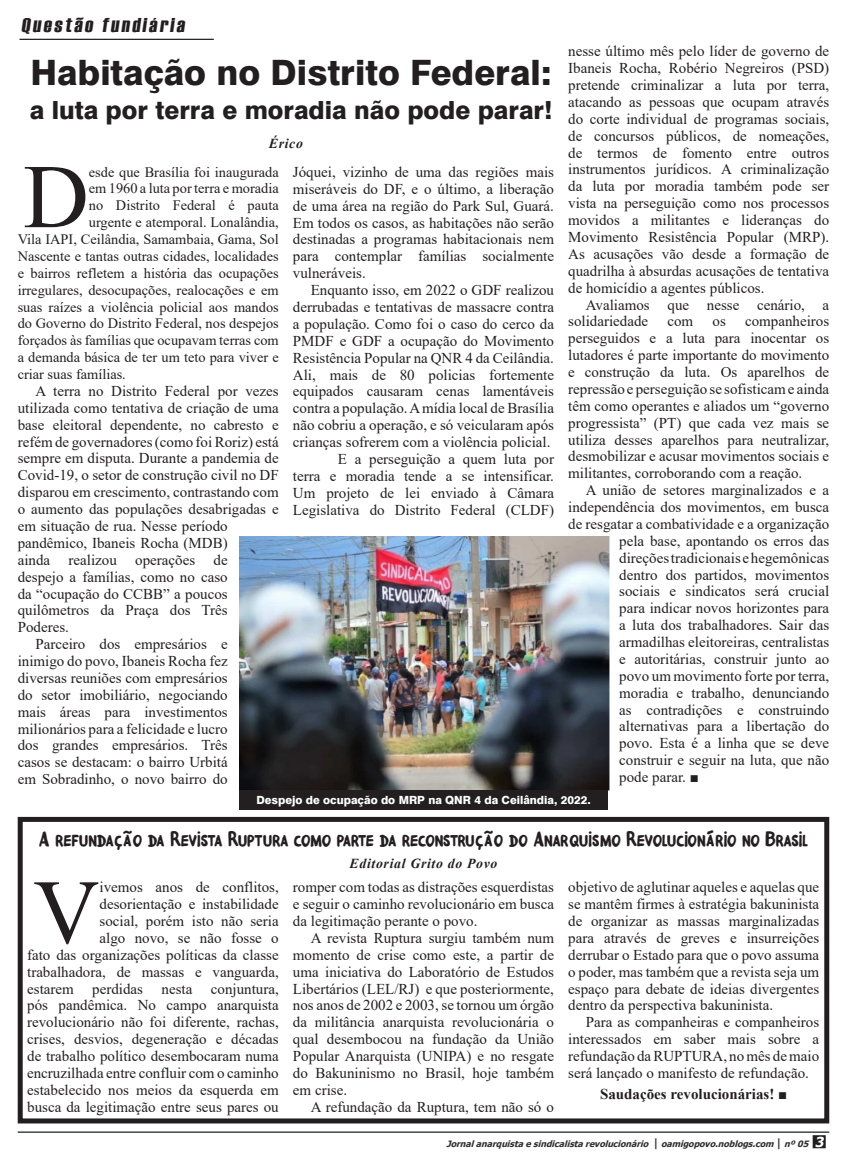
<style>
.page{position:relative;width:847px;height:1166px;background:#fff}
.page>*{position:absolute;margin:0;border:0;box-sizing:border-box;transform-origin:0 0}
.Capitular{font:91.5px "Times New Roman";color:#231f20}
.Capitular-2{font:90.88px "Times New Roman";color:#231f20}
.t1{font:800 35px "Swiss 721 BT";color:#231f20}
.t2{font:800 25px "Swiss 721 BT";color:#231f20}
.t3{font:20px "badboycre";letter-spacing:-.04em;color:#231f20}
.t4{font:20px "Haettenschweiler";color:#231f20;scale:1.14 1}
.PARÁGRAFO_PADRÃO{font:15px/16.9px "Times New Roman";color:#231f20;text-align:justify}
.Capitular-3{font:15px/16.9px "Times New Roman";color:#231f20;text-align:right}
.PARÁGRAFO_PADRÃO-2{font:700 15px "Times New Roman";color:#231f20}
.Capitular-4{font:14.38px "Times New Roman";color:#231f20}
.Assinatura{font:italic 700 13.75px "Times New Roman";letter-spacing:.05em;color:#231f20}
.t5{font:800 11.25px "Swiss 721 BT";color:#fff}
.t6{font:italic 700 8.75px "Tahoma";color:#312f30}
.s1{font-weight:400}
.s2{font-style:normal;font-size:11.38px}
.s3{font-size:13.75px;color:#fff}
</style>
<div class="page">
<div style="left:813px;top:1136px;width:12px;height:11px;background:#231f20"></div>
<div style="left:813px;top:1135px;width:13px;height:13px;border:1px solid #231f20"></div>
<hr style="left:18px;top:1131px;width:811px;height:2px;background:#231f20">
<hr style="left:19px;top:39px;width:195px;height:1px;background:#231f20">
<img style="left:239px;top:536px;width:371px;height:254px">
<div style="left:18px;top:817px;width:811px;height:306px;border:5px solid #231f20"></div>
<div style="left:239px;top:790px;width:369px;height:20px;background:#231f20"></div>
<p class="t4" style="left:21px;top:12px;width:148px">Questão fundiária</p>
<p class="PARÁGRAFO_PADRÃO" style="left:568px;top:42px;width:263px">nesse último mês pelo líder de governo de Ibaneis Rocha, Robério Negreiros (PSD) pretende criminalizar a luta por terra, atacando as pessoas que ocupam através do corte individual de programas sociais, de concursos públicos, de nomeações, de termos de fomento entre outros instrumentos jurídicos. A criminalização da luta por moradia também pode ser vista na perseguição como nos processos movidos a militantes e lideranças do Movimento Resistência Popular (MRP).<br>As acusações vão desde a formação de quadrilha à absurdas acusações de tentativa de homicídio a agentes públicos.</p>
<p class="PARÁGRAFO_PADRÃO" style="left:568px;top:296px;width:263px;text-indent:18px">Avaliamos que nesse cenário, a solidariedade</p>
<p class="t1" style="left:30px;top:51px;width:523px">Habitação no Distrito Federal:</p>
<p class="t2" style="left:30px;top:95px;width:524px">a luta por terra e moradia não pode parar!</p>
<p class="Assinatura" style="left:269px;top:133px;width:36px">Érico</p>
<p class="PARÁGRAFO_PADRÃO" style="left:293px;top:163px;width:263px">Jóquei, vizinho de uma das regiões mais miseráveis do DF, e o último, a liberação de uma área na região do Park Sul, Guará.<br>Em todos os casos, as habitações não serão destinadas a programas habitacionais nem para contemplar famílias socialmente vulneráveis.</p>
<p class="PARÁGRAFO_PADRÃO" style="left:293px;top:281px;width:263px;text-indent:18px">Enquanto isso, em 2022 o GDF realizou derrubadas e tentativas de massacre contra a população. Como foi o caso do cerco da PMDF e GDF a ocupação do Movimento Resistência Popular na QNR 4 da Ceilândia.<br>Ali, mais de 80 policias fortemente equipados causaram cenas lamentáveis contra a população. A mídia local de Brasília não cobriu a operação, e só veicularam após crianças sofrerem com a violência policial.</p>
<p class="PARÁGRAFO_PADRÃO" style="left:293px;top:450px;width:263px;text-indent:45px">E a perseguição a quem luta por terra e moradia tende a se intensificar.<br>Um projeto de lei enviado à Câmara Legislativa do Distrito Federal (CLDF)</p>
<p class="Capitular-2" style="left:23px;top:133px;width:67px">D</p>
<p class="Capitular-4" style="left:89px;top:162px;width:191px">esde que Brasília foi inaugurada</p>
<p class="Capitular-4" style="left:89px;top:178px;width:191px">em 1960 a luta por terra e moradia</p>
<p class="Capitular-4" style="left:89px;top:195px;width:191px">no Distrito Federal é pauta</p>
<p class="Capitular-4" style="left:89px;top:212px;width:191px">urgente e atemporal. Lonalândia,</p>
<p class="Capitular-4" style="left:18px;top:229px;width:263px">Vila IAPI, Ceilândia, Samambaia, Gama, Sol</p>
<p class="Capitular-4" style="left:18px;top:246px;width:263px">Nascente e tantas outras cidades, localidades</p>
<p class="Capitular-4" style="left:18px;top:263px;width:263px">e bairros refletem a história das ocupações</p>
<p class="Capitular-4" style="left:18px;top:280px;width:263px">irregulares, desocupações, realocações e em</p>
<p class="Capitular-4" style="left:18px;top:297px;width:263px">suas raízes a violência policial aos mandos</p>
<p class="Capitular-4" style="left:18px;top:313px;width:263px">do Governo do Distrito Federal, nos despejos</p>
<p class="Capitular-4" style="left:18px;top:330px;width:263px">forçados às famílias que ocupavam terras com</p>
<p class="Capitular-4" style="left:18px;top:347px;width:263px">a demanda básica de ter um teto para viver e</p>
<p class="Capitular-4" style="left:18px;top:364px;width:110px">criar suas famílias.</p>
<p class="PARÁGRAFO_PADRÃO" style="left:18px;top:382px;width:263px;text-align:left;text-indent:18px">A terra no Distrito Federal por vezes utilizada como tentativa de criação de uma base eleitoral dependente, no cabresto e refém de governadores (como foi Roriz) está sempre em disputa. Durante a pandemia de Covid-19, o setor de construção civil no DF disparou em crescimento, contrastando com o aumento das populações desabrigadas e em situação de rua. Nesse período pandêmico, Ibaneis Rocha (MDB)<br>ainda realizou operações de<br>despejo a famílias, como no caso<br>da “ocupação do CCBB” a poucos quilômetros da Praça dos Três Poderes.</p>
<p class="PARÁGRAFO_PADRÃO" style="left:18px;top:635px;width:211px;text-indent:18px">Parceiro dos empresários e inimigo do povo, Ibaneis Rocha fez diversas reuniões com empresários do setor imobiliário, negociando mais áreas para investimentos milionários para a felicidade e lucro dos grandes empresários. Três casos se destacam: o bairro Urbitá em Sobradinho, o novo bairro do</p>
<p class="PARÁGRAFO_PADRÃO" style="left:568px;top:312px;width:263px;text-indent:177px">companheiros perseguidos e a luta para inocentar os lutadores é parte importante do movimento e construção da luta. Os aparelhos de repressão e perseguição se sofisticam e ainda têm como operantes e aliados um “governo progressista” (PT) que cada vez mais se utiliza desses aparelhos para neutralizar, desmobilizar e acusar movimentos sociais e militantes, corroborando com a reação.</p>
<p class="PARÁGRAFO_PADRÃO" style="left:586px;top:481px;width:245px">A união de setores marginalizados e a</p>
<p class="PARÁGRAFO_PADRÃO" style="left:568px;top:498px;width:263px">independência dos movimentos, em busca</p>
<p class="PARÁGRAFO_PADRÃO" style="left:568px;top:515px;width:263px">de resgatar a combatividade e a organização</p>
<p class="PARÁGRAFO_PADRÃO" style="left:619px;top:532px;width:211px">pela base, apontando os erros das</p>
<p class="PARÁGRAFO_PADRÃO" style="left:619px;top:549px;width:211px">direções tradicionais e hegemônicas</p>
<p class="PARÁGRAFO_PADRÃO" style="left:619px;top:566px;width:211px">dentro dos partidos, movimentos</p>
<p class="PARÁGRAFO_PADRÃO" style="left:619px;top:582px;width:211px">sociais e sindicatos será crucial</p>
<p class="PARÁGRAFO_PADRÃO" style="left:619px;top:599px;width:211px">para indicar novos horizontes para</p>
<p class="PARÁGRAFO_PADRÃO" style="left:619px;top:616px;width:211px">a luta dos trabalhadores. Sair das</p>
<p class="PARÁGRAFO_PADRÃO" style="left:619px;top:633px;width:211px">armadilhas eleitoreiras, centralistas</p>
<p class="PARÁGRAFO_PADRÃO" style="left:619px;top:650px;width:211px">e autoritárias, construir junto ao</p>
<p class="PARÁGRAFO_PADRÃO" style="left:619px;top:667px;width:211px">povo um movimento forte por terra,</p>
<p class="PARÁGRAFO_PADRÃO" style="left:619px;top:684px;width:211px">moradia e trabalho, denunciando</p>
<p class="PARÁGRAFO_PADRÃO" style="left:619px;top:701px;width:211px">as contradições e construindo</p>
<p class="PARÁGRAFO_PADRÃO" style="left:619px;top:717px;width:211px">alternativas para a libertação do</p>
<p class="PARÁGRAFO_PADRÃO" style="left:619px;top:734px;width:211px">povo. Esta é a linha que se deve</p>
<p class="PARÁGRAFO_PADRÃO" style="left:619px;top:751px;width:211px">construir e seguir na luta, que não</p>
<p class="PARÁGRAFO_PADRÃO" style="left:619px;top:768px;width:81px">pode parar. ■</p>
<p class="t5" style="left:256px;top:793px;width:336px">Despejo de ocupação do MRP na QNR 4 da Ceilândia, 2022.</p>
<p class="t3" style="left:38px;top:825px;width:771px">A refundação da Revista Ruptura como parte da reconstrução do Anarquismo Revolucionário no Brasil</p>
<p class="Assinatura" style="left:350px;top:854px;width:149px">Editorial Grito do Povo</p>
<p class="Capitular" style="left:33px;top:848px;width:68px">V</p>
<p class="PARÁGRAFO_PADRÃO" style="left:667px;top:312px;width:27px">com</p>
<p class="PARÁGRAFO_PADRÃO" style="left:712px;top:312px;width:15px">os</p>
<p class="PARÁGRAFO_PADRÃO" style="left:568px;top:878px;width:252px">objetivo de aglutinar aqueles e aquelas que se mantêm firmes à estratégia bakuninista de organizar as massas marginalizadas para através de greves e insurreições derrubar o Estado para que o povo assuma o poder, mas também que a revista seja um espaço para debate de ideias divergentes dentro da perspectiva bakuninista.</p>
<p class="PARÁGRAFO_PADRÃO" style="left:568px;top:1013px;width:252px;text-indent:18px">Para as companheiras e companheiros interessados em saber mais sobre a refundação da RUPTURA, no mês de maio será lançado o manifesto de refundação.</p>
<p class="PARÁGRAFO_PADRÃO-2" style="left:600px;top:1083px;width:189px">Saudações revolucionárias! <span class="s1">■</span></p>
<p class="Capitular-3" style="left:27px;top:878px;width:253px">ivemos anos de conflitos, desorientação e instabilidade<br>social, porém isto não seria<br>algo novo, se não fosse o<br>fato das organizações políticas da classe trabalhadora, de massas e vanguarda, estarem perdidas nesta conjuntura, pós pandêmica. No campo anarquista revolucionário não foi diferente, rachas, crises, desvios, degeneração e décadas de trabalho político desembocaram numa encruzilhada entre confluir com o caminho estabelecido nos meios da esquerda em busca da legitimação entre seus pares ou</p>
<p class="Capitular-3" style="left:293px;top:878px;width:263px;text-align:justify">romper com todas as distrações esquerdistas e seguir o caminho revolucionário em busca da legitimação perante o povo.</p>
<p class="PARÁGRAFO_PADRÃO" style="left:293px;top:929px;width:263px;text-indent:18px">A revista Ruptura surgiu também num momento de crise como este, a partir de uma iniciativa do Laboratório de Estudos Libertários (LEL/RJ) e que posteriormente, nos anos de 2002 e 2003, se tornou um órgão da militância anarquista revolucionária o qual desembocou na fundação da União Popular Anarquista (UNIPA) e no resgate do Bakuninismo no Brasil, hoje também em crise.</p>
<p class="PARÁGRAFO_PADRÃO" style="left:311px;top:1098px;width:245px">A refundação da Ruptura, tem não só o</p>
<p class="t6" style="left:446px;top:1137px;width:382px">Jornalanarquistaesindicalistarevolucionário <span class="s2">|</span> oamigopovo.noblogs.com <span class="s2">|</span> nº05 <span class="s3">3</span></p>
</div>
